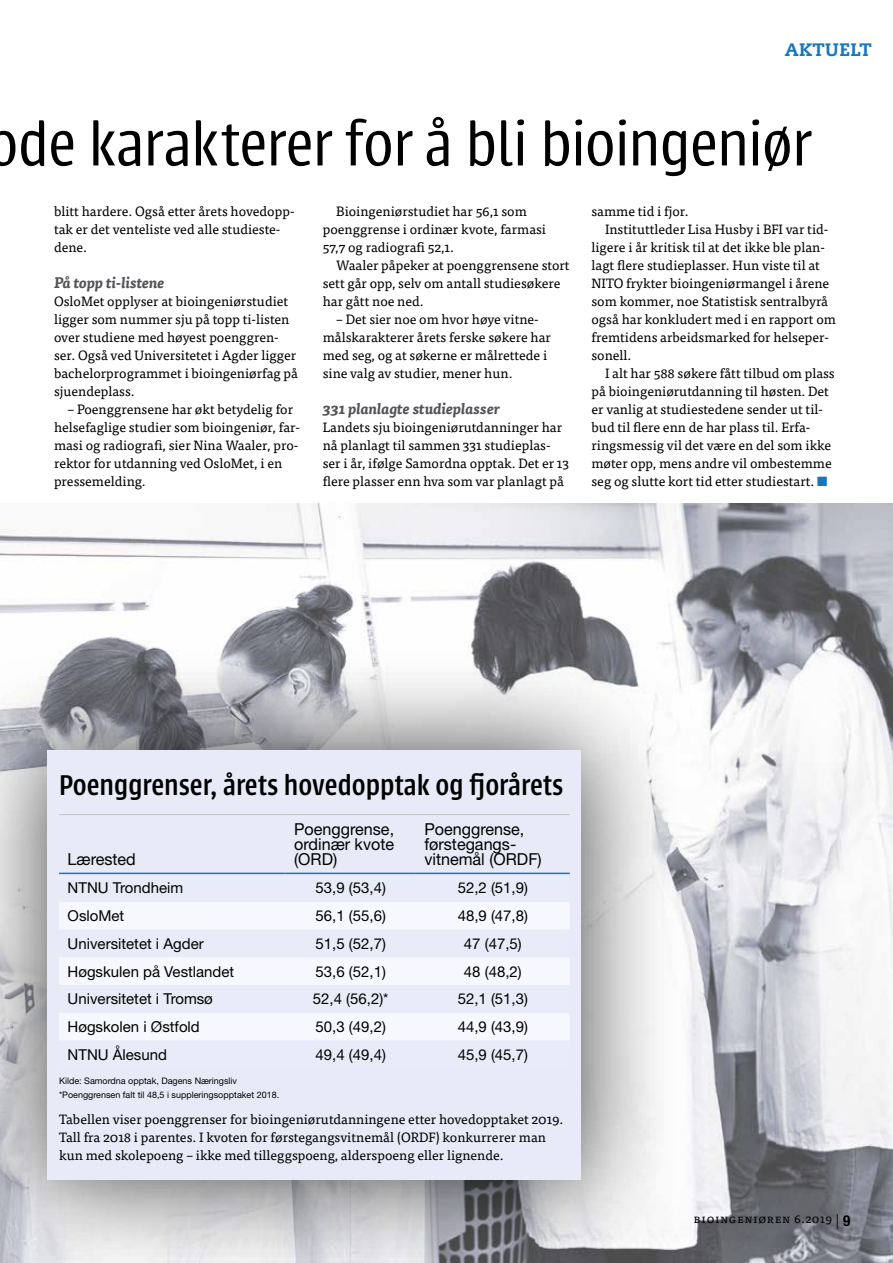
<style>
.page{position:relative;width:893px;height:1263px;background:#fff}
.page>*{position:absolute;margin:0;border:0;box-sizing:border-box;transform-origin:0 0}
.t1{font:300 67.5px "Urbana";letter-spacing:-.015em;color:#000}
.t2{font:500 31.5px "Urbana";color:#000;scale:.96 1}
.t3{font:800 18px "Caecilia LT Std";letter-spacing:.02em;color:#1776bc}
.t4{font:16.5px/15px "Helvetica Neue LT Pro";color:#000;text-align:justify}
.t5{font:15px "Helvetica Neue LT Pro";color:#000}
.t6{font:italic 700 15px "Tisa Pro";color:#545158}
.t7{font:13.5px/18px "Tisa Pro";color:#000}
.t8{font:12px "Tisa Pro";letter-spacing:.05em;color:#000}
.t9{font:9px/13.5px "Helvetica Neue LT Pro";color:#000}
.s1{color:#1776bc}
.s2{font-family:"Helvetica Neue LT Pro";font-weight:300;font-size:15px}
.s3{font-family:"Helvetica Neue LT Pro";font-weight:700;font-stretch:condensed;font-size:15px}
</style>
<div class="page">
<img style="left:0;top:504px;width:893px;height:759px">
<div style="left:0;top:651px;width:680px;height:612px;background:#000;opacity:.75"></div>
<div style="left:47px;top:750px;width:534px;height:430px;background:#e8ebf7"></div>
<svg style="left:59px;top:874px;width:511px;height:1px"></svg>
<svg style="left:59px;top:902px;width:511px;height:138px;fill:#f6f8fd"></svg>
<hr style="left:59px;top:814px;width:227px;height:1px;background:#c4c0c3">
<hr style="left:286px;top:814px;width:130px;height:1px;background:#c4c0c3">
<hr style="left:416px;top:814px;width:154px;height:1px;background:#c4c0c3">
<hr style="left:59px;top:873px;width:227px;height:1px;background:#1776bc">
<hr style="left:286px;top:873px;width:130px;height:1px;background:#1776bc">
<hr style="left:416px;top:873px;width:154px;height:1px;background:#1776bc">
<h3 class="t3" style="left:785px;top:39px;width:88px">AKTUELT</h3>
<h1 class="t1" style="left:-13px;top:109px;width:825px">ode karakterer for å bli bioingeniør</h1>
<p class="t7" style="left:54px;top:201px;width:242px">blitt hardere. Også etter årets hovedopp&shy;tak er det venteliste ved alle studieste&shy;dene.</p>
<p class="t6" style="left:54px;top:271px;width:112px">På topp ti-listene</p>
<p class="t7" style="left:54px;top:291px;width:246px">OsloMet opplyser at bioingeniørstudiet ligger som nummer sju på topp ti-listen over studiene med høyest poenggren&shy;ser. Også ved Universitetet i Agder ligger bachelorprogrammet i bioingeniørfag på sjuendeplass.</p>
<p class="t7" style="left:54px;top:399px;width:247px;text-indent:14px">– Poenggrensene har økt betydelig for helsefaglige studier som bioingeniør, far&shy;masi og radiografi, sier Nina Waaler, pro&shy;rektor for utdanning ved OsloMet, i en pressemelding.</p>
<p class="t7" style="left:323px;top:201px;width:225px;text-indent:14px">Bioingeniørstudiet har 56,1 som poenggrense i ordinær kvote, farmasi<br>57,7 og radiografi 52,1.</p>
<p class="t7" style="left:323px;top:255px;width:248px;text-indent:14px">Waaler påpeker at poenggrensene stort sett går opp, selv om antall studiesøkere har gått noe ned.</p>
<p class="t7" style="left:323px;top:309px;width:230px;text-indent:14px">– Det sier noe om hvor høye vitne&shy;målskarakterer årets ferske søkere har med seg, og at søkerne er målrettede i sine valg av studier, mener hun.</p>
<p class="t6" style="left:323px;top:397px;width:179px">331 planlagte studieplasser</p>
<p class="t7" style="left:323px;top:417px;width:248px">Landets sju bioingeniørutdanninger har nå planlagt til sammen 331 studieplas&shy;ser i år, ifølge Samordna opptak. Det er 13 flere plasser enn hva som var planlagt på</p>
<p class="t7" style="left:591px;top:201px;width:99px">samme tid i fjor.</p>
<p class="t7" style="left:605px;top:219px;width:225px">Instituttleder Lisa Husby i BFI var tid-</p>
<p class="t7" style="left:591px;top:237px;width:235px">ligere i år kritisk til at det ikke ble plan-</p>
<p class="t7" style="left:591px;top:255px;width:230px">lagt flere studieplasser. Hun viste til at</p>
<p class="t7" style="left:591px;top:273px;width:239px">NITO frykter bioingeniørmangel i årene</p>
<p class="t7" style="left:591px;top:291px;width:238px">som kommer, noe Statistisk sentralbyrå</p>
<p class="t7" style="left:591px;top:309px;width:246px">også har konkludert med i en rapport om</p>
<p class="t7" style="left:591px;top:327px;width:239px">fremtidens arbeidsmarked for helseper-</p>
<p class="t7" style="left:591px;top:345px;width:42px">sonell.</p>
<p class="t7" style="left:605px;top:363px;width:231px">I alt har 588 søkere fått tilbud om plass</p>
<p class="t7" style="left:591px;top:381px;width:239px">på bioingeniørutdanning til høsten. Det</p>
<p class="t7" style="left:591px;top:399px;width:233px">er vanlig at studiestedene sender ut til-</p>
<p class="t7" style="left:591px;top:417px;width:220px">bud til flere enn de har plass til. Erfa-</p>
<p class="t7" style="left:591px;top:435px;width:241px">ringsmessig vil det være en del som ikke</p>
<p class="t7" style="left:591px;top:453px;width:242px">møter opp, mens andre vil ombestemme</p>
<p class="t7" style="left:591px;top:471px;width:238px">seg og slutte kort tid etter studiestart. <span class="s1">■</span></p>
<h2 class="t2" style="left:59px;top:769px;width:527px">Poenggrenser, årets hovedopptak og fjorårets</h2>
<p class="t4" style="left:68px;top:851px;width:70px">Lærested</p>
<p class="t4" style="left:294px;top:821px;width:102px">Poenggrense, ordinær kvote (ORD)</p>
<p class="t4" style="left:424px;top:821px;width:119px;text-align:left">Poenggrense, førstegangs&shy;vitnemål (ORDF)</p>
<p class="t5" style="left:68px;top:879px;width:117px">NTNU Trondheim</p>
<p class="t5" style="left:316px;top:879px;width:72px">53,9 (53,4)</p>
<p class="t5" style="left:458px;top:879px;width:72px">52,2 (51,9)</p>
<p class="t5" style="left:68px;top:906px;width:58px">OsloMet</p>
<p class="t5" style="left:316px;top:906px;width:72px">56,1 (55,6)</p>
<p class="t5" style="left:458px;top:906px;width:72px">48,9 (47,8)</p>
<p class="t5" style="left:68px;top:934px;width:138px">Universitetet i Agder</p>
<p class="t5" style="left:316px;top:934px;width:72px">51,5 (52,7)</p>
<p class="t5" style="left:464px;top:934px;width:59px">47 (47,5)</p>
<p class="t5" style="left:68px;top:962px;width:168px">Høgskulen på Vestlandet</p>
<p class="t5" style="left:316px;top:962px;width:72px">53,6 (52,1)</p>
<p class="t5" style="left:464px;top:962px;width:59px">48 (48,2)</p>
<p class="t5" style="left:68px;top:990px;width:147px">Universitetet i Tromsø</p>
<p class="t5" style="left:313px;top:990px;width:77px">52,4 (56,2)*</p>
<p class="t5" style="left:458px;top:990px;width:72px">52,1 (51,3)</p>
<p class="t5" style="left:68px;top:1017px;width:134px">Høgskolen i Østfold</p>
<p class="t5" style="left:316px;top:1017px;width:72px">50,3 (49,2)</p>
<p class="t5" style="left:458px;top:1017px;width:72px">44,9 (43,9)</p>
<p class="t5" style="left:68px;top:1045px;width:101px">NTNU Ålesund</p>
<p class="t5" style="left:316px;top:1045px;width:72px">49,4 (49,4)</p>
<p class="t5" style="left:458px;top:1045px;width:72px">45,9 (45,7)</p>
<p class="t9" style="left:59px;top:1074px;width:222px">Kilde: Samordna opptak, Dagens Næringsliv *Poenggrensen falt til 48,5 i suppleringsopptaket 2018.</p>
<p class="t7" style="left:59px;top:1110px;width:506px">Tabellen viser poenggrenser for bioingeniørutdanningene etter hovedopptaket 2019.<br>Tall fra 2018 i parentes. I kvoten for førstegangsvitnemål (ORDF) konkurrerer man kun med skolepoeng – ikke med tilleggspoeng, alderspoeng eller lignende.</p>
<p class="t8" style="left:694px;top:1209px;width:158px">Bioingeniøren 6.2019 <span class="s2">|</span> <span class="s3">9</span></p>
</div>
